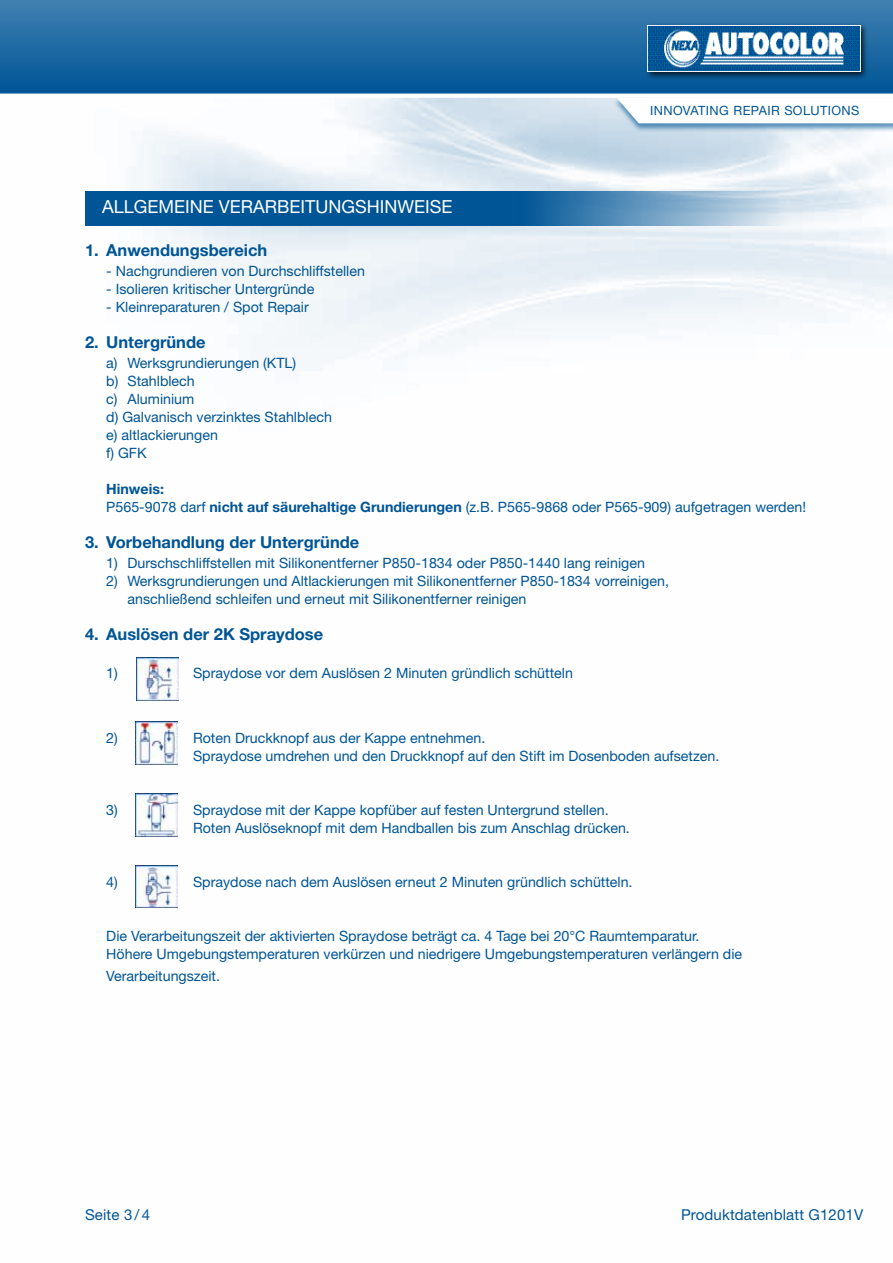
<style>
.page{position:relative;width:893px;height:1263px;background:#fff}
.page>*{position:absolute;margin:0;border:0;box-sizing:border-box;transform-origin:0 0}
.t1{font:18px "Helvetica Neue LT Std";color:#fff}
.t2{font:700 16.5px "Helvetica Neue LT Std";color:#005596}
.t3{font:15px "Helvetica Neue LT Std";letter-spacing:.01em;color:#005596}
.t4{font:14.25px/18px "Helvetica Neue LT Std";color:#005596}
.t5{font:12.75px "Helvetica Neue LT Std";letter-spacing:.055em;color:#005596}
.s1{font-weight:700}
</style>
<div class="page">
<img style="left:85px;top:98px;width:808px;height:739px">
<div style="left:0;top:0;width:893px;height:94px;background:linear-gradient(to bottom,#4180b1,#005596)"></div>
<div style="left:645px;top:23px;width:223px;height:57px;background:#000;opacity:.75"></div>
<img style="left:648px;top:26px;width:213px;height:46px">
<div style="left:612px;top:97px;width:281px;height:35px;background:#005596;opacity:.6"></div>
<svg style="left:617px;top:98px;width:276px;height:25px"></svg>
<svg style="left:85px;top:191px;width:723px;height:34px;background:#2f74a9"></svg>
<img style="left:136px;top:658px;width:43px;height:42px">
<img style="left:135px;top:722px;width:43px;height:42px">
<img style="left:135px;top:794px;width:43px;height:42px">
<img style="left:135px;top:865px;width:43px;height:43px">
<p class="t5" style="left:650px;top:103px;width:209px">Innovati ng Repair Solutions</p>
<p class="t1" style="left:102px;top:196px;width:352px">Allgemeine Verarbeitungshinweise</p>
<p class="t2" style="left:85px;top:239px;width:184px">1. Anwendungsbereich</p>
<p class="t4" style="left:106px;top:261px;width:260px">- Nachgrundieren von Durchschliffstellen</p>
<p class="t4" style="left:106px;top:279px;width:210px">- Isolieren kritischer Untergründe</p>
<p class="t4" style="left:106px;top:297px;width:204px">- Kleinreparaturen / Spot Repair</p>
<p class="t2" style="left:85px;top:332px;width:122px">2. Untergründe</p>
<p class="t4" style="left:106px;top:354px;width:227px">a) Werksgrundierungen (KTL)<br>b) Stahlblech<br>c) Aluminium<br>d) Galvanisch verzinktes Stahlblech e) altlackierungen<br>f) GFK</p>
<p class="t4" style="left:106px;top:480px;width:701px"><span class="s1">Hinweis:<br></span>P565-9078 darf <span class="s1">nicht auf säurehaltige Grundierungen</span> (z.B. P565-9868 oder P565-909) aufgetragen werden!</p>
<p class="t2" style="left:85px;top:532px;width:276px">3. Vorbehandlung der Untergründe</p>
<p class="t4" style="left:106px;top:554px;width:540px">1) Durschschliffstellen mit Silikonentferner P850-1834 oder P850-1440 lang reinigen</p>
<p class="t4" style="left:128px;top:572px;width:543px;text-indent:-21px">2) Werksgrundierungen und Altlackierungen mit Silikonentferner P850-1834 vorreinigen, anschließend schleifen und erneut mit Silikonentferner reinigen</p>
<p class="t2" style="left:85px;top:624px;width:240px">4. Auslösen der 2K Spraydose</p>
<p class="t4" style="left:106px;top:664px;width:13px">1)</p>
<p class="t4" style="left:193px;top:664px;width:381px">Spraydose vor dem Auslösen 2 Minuten gründlich schütteln</p>
<p class="t4" style="left:106px;top:729px;width:13px">2)</p>
<p class="t4" style="left:193px;top:729px;width:528px">Roten Druckknopf aus der Kappe entnehmen.<br>Spraydose umdrehen und den Druckknopf auf den Stift im Dosenboden aufsetzen.</p>
<p class="t4" style="left:106px;top:801px;width:13px">3)</p>
<p class="t4" style="left:193px;top:801px;width:438px">Spraydose mit der Kappe kopfüber auf festen Untergrund stellen.<br>Roten Auslöseknopf mit dem Handballen bis zum Anschlag drücken.</p>
<p class="t4" style="left:106px;top:873px;width:13px">4)</p>
<p class="t4" style="left:193px;top:873px;width:441px">Spraydose nach dem Auslösen erneut 2 Minuten gründlich schütteln.</p>
<p class="t4" style="left:106px;top:927px;width:637px">Die Verarbeitungszeit der aktivierten Spraydose beträgt ca. 4 Tage bei 20°C Raumtemparatur.<br>Höhere Umgebungstemperaturen verkürzen und niedrigere Umgebungstemperaturen verlängern die</p>
<p class="t4" style="left:85px;top:966px;width:136px">Verarbeitungszeit.</p>
<p class="t3" style="left:85px;top:1206px;width:66px">Seite 3 / 4</p>
<p class="t3" style="left:681px;top:1206px;width:184px">Produktdatenblatt G1201V</p>
</div>
